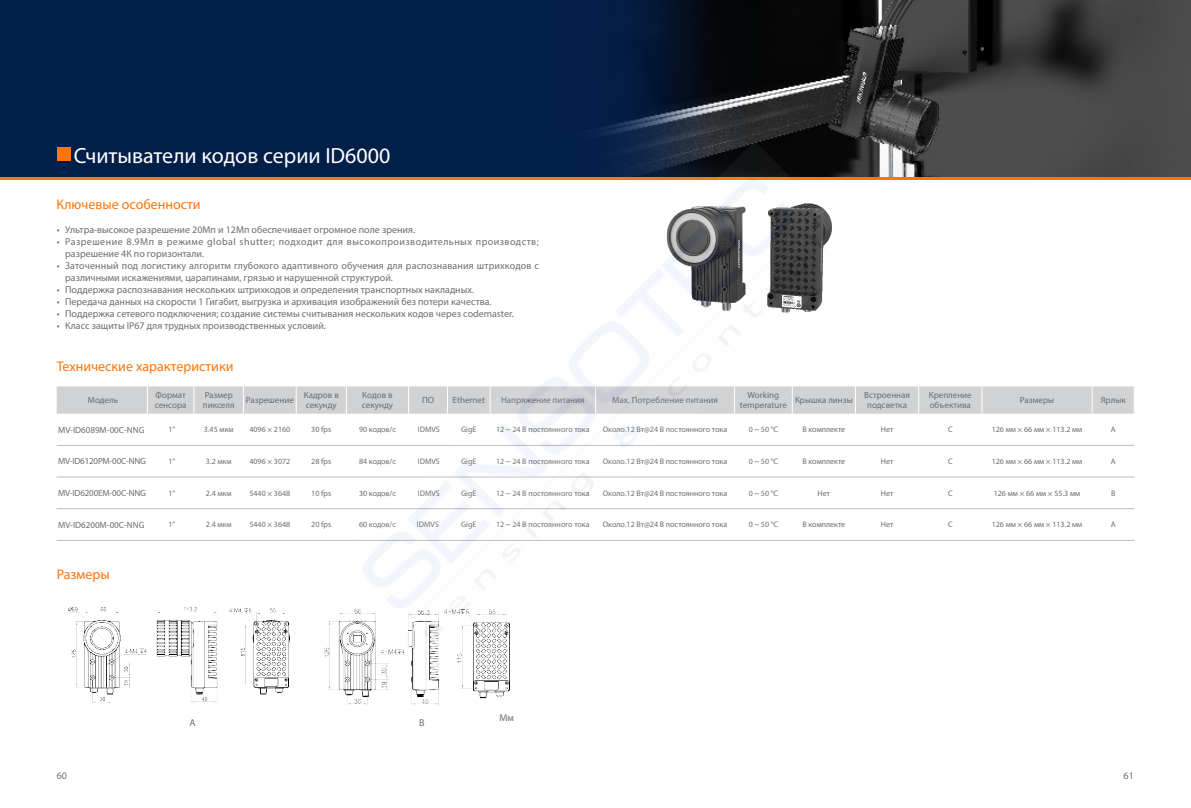
<style>
.page{position:relative;width:1191px;height:808px;background:#fff}
.page>*{position:absolute;margin:0;border:0;box-sizing:border-box;transform-origin:0 0}
.t1{font:22px "Myriad Pro";color:#fff}
.t2{font:14px "Myriad Pro";color:#ff750a}
.t3{font:10px/12px "Myriad Pro";color:#6c6d70}
.t4{font:10px/12px "Myriad Pro";letter-spacing:.045em;color:#6c6d70}
.t5{font:9px/10.8px "Myriad Pro";color:#6c6d70}
.t6{font:9px "Myriad Pro";letter-spacing:-.02em;color:#6c6d70}
.t7{font:8px "Myriad Pro";color:#6c6d70}
</style>
<div class="page">
<hr style="left:57px;top:445px;width:90px;height:1px;background:#bcbdc0">
<hr style="left:147px;top:445px;width:47px;height:1px;background:#bcbdc0">
<hr style="left:194px;top:445px;width:49px;height:1px;background:#bcbdc0">
<hr style="left:243px;top:445px;width:53px;height:1px;background:#bcbdc0">
<hr style="left:296px;top:445px;width:50px;height:1px;background:#bcbdc0">
<hr style="left:855px;top:445px;width:63px;height:1px;background:#bcbdc0">
<hr style="left:918px;top:445px;width:64px;height:1px;background:#bcbdc0">
<hr style="left:982px;top:445px;width:110px;height:1px;background:#bcbdc0">
<hr style="left:1092px;top:445px;width:42px;height:1px;background:#bcbdc0">
<hr style="left:57px;top:477px;width:90px;height:1px;background:#bcbdc0">
<hr style="left:147px;top:477px;width:47px;height:1px;background:#bcbdc0">
<hr style="left:194px;top:477px;width:49px;height:1px;background:#bcbdc0">
<hr style="left:243px;top:477px;width:53px;height:1px;background:#bcbdc0">
<hr style="left:296px;top:477px;width:50px;height:1px;background:#bcbdc0">
<hr style="left:855px;top:477px;width:63px;height:1px;background:#bcbdc0">
<hr style="left:918px;top:477px;width:64px;height:1px;background:#bcbdc0">
<hr style="left:982px;top:477px;width:110px;height:1px;background:#bcbdc0">
<hr style="left:1092px;top:477px;width:42px;height:1px;background:#bcbdc0">
<hr style="left:57px;top:508px;width:90px;height:1px;background:#bcbdc0">
<hr style="left:147px;top:508px;width:47px;height:1px;background:#bcbdc0">
<hr style="left:194px;top:508px;width:49px;height:1px;background:#bcbdc0">
<hr style="left:243px;top:508px;width:53px;height:1px;background:#bcbdc0">
<hr style="left:296px;top:508px;width:50px;height:1px;background:#bcbdc0">
<hr style="left:855px;top:508px;width:63px;height:1px;background:#bcbdc0">
<hr style="left:918px;top:508px;width:64px;height:1px;background:#bcbdc0">
<hr style="left:982px;top:508px;width:110px;height:1px;background:#bcbdc0">
<hr style="left:1092px;top:508px;width:42px;height:1px;background:#bcbdc0">
<hr style="left:57px;top:540px;width:90px;height:1px;background:#bcbdc0">
<hr style="left:147px;top:540px;width:47px;height:1px;background:#bcbdc0">
<hr style="left:194px;top:540px;width:49px;height:1px;background:#bcbdc0">
<hr style="left:243px;top:540px;width:53px;height:1px;background:#bcbdc0">
<hr style="left:296px;top:540px;width:50px;height:1px;background:#bcbdc0">
<hr style="left:855px;top:540px;width:63px;height:1px;background:#bcbdc0">
<hr style="left:918px;top:540px;width:64px;height:1px;background:#bcbdc0">
<hr style="left:982px;top:540px;width:110px;height:1px;background:#bcbdc0">
<hr style="left:1092px;top:540px;width:42px;height:1px;background:#bcbdc0">
<svg style="left:57px;top:386px;width:1077px;height:28px;background:#d3d4d5"></svg>
<div style="left:0;top:0;width:1191px;height:177px;background:#021f4a"></div>
<img style="left:602px;top:0;width:589px;height:177px">
<div style="left:57px;top:147px;width:13px;height:14px;background:#ff750a"></div>
<hr style="left:0;top:177px;width:1191px;height:2px;background:#ff750a">
<img style="left:68px;top:607px;width:222px;height:96px">
<img style="left:324px;top:621px;width:185px;height:85px">
<img style="left:333px;top:141px;width:525px;height:526px">
<h1 class="t1" style="left:74px;top:142px;width:318px">Считыватели кодов серии ID6000</h1>
<h2 class="t2" style="left:56px;top:195px;width:146px">Ключевые особенности</h2>
<p class="t3" style="left:57px;top:224px;width:360px">• Ультра-высокое разрешение 20Мп и 12Мп обеспечивает огромное поле зрения.</p>
<p class="t4" style="left:65px;top:236px;width:475px;text-indent:-9px">• Разрешение 8.9Мп в режиме global shutter; подходит для высокопроизводительных производств; разрешение 4К по горизонтали.</p>
<p class="t3" style="left:65px;top:260px;width:475px;text-indent:-9px">• Заточенный под логистику алгоритм глубокого адаптивного обучения для распознавания штрихкодов с различными искажениями, царапинами, грязью и нарушенной структурой.</p>
<p class="t3" style="left:57px;top:284px;width:419px">• Поддержка распознавания нескольких штрихкодов и определения транспортных накладных.</p>
<p class="t3" style="left:57px;top:296px;width:436px">• Передача данных на скорости 1 Гигабит, выгрузка и архивация изображений без потери качества.</p>
<p class="t3" style="left:57px;top:308px;width:459px">• Поддержка сетевого подключения; создание системы считывания нескольких кодов через codemaster.</p>
<p class="t3" style="left:57px;top:320px;width:271px">• Класс защиты IP67 для трудных производственных условий.</p>
<h2 class="t2" style="left:57px;top:357px;width:178px">Технические характеристики</h2>
<p class="t5" style="left:88px;top:394px;width:32px">Модель</p>
<p class="t5" style="left:155px;top:389px;width:33px">Формат сенсора</p>
<p class="t5" style="left:203px;top:389px;width:33px">Размер пикселя</p>
<p class="t5" style="left:246px;top:394px;width:49px">Разрешение</p>
<p class="t5" style="left:304px;top:389px;width:37px">Кадров в секунду</p>
<p class="t5" style="left:362px;top:389px;width:32px">Кодов в секунду</p>
<p class="t5" style="left:422px;top:394px;width:13px">ПО</p>
<p class="t5" style="left:452px;top:394px;width:34px">Ethernet</p>
<p class="t5" style="left:501px;top:394px;width:85px">Напряжение питания</p>
<p class="t5" style="left:612px;top:394px;width:107px">Max. Потребление питания</p>
<p class="t5" style="left:740px;top:389px;width:49px;text-align:center">Working temperature</p>
<p class="t5" style="left:795px;top:394px;width:59px">Крышка линзы</p>
<p class="t5" style="left:864px;top:389px;width:47px;text-align:center">Встроенная подсветка</p>
<p class="t5" style="left:929px;top:389px;width:44px">Крепление объектива</p>
<p class="t5" style="left:1020px;top:394px;width:36px">Размеры</p>
<p class="t5" style="left:1100px;top:394px;width:26px">Ярлык</p>
<p class="t5" style="left:58px;top:424px;width:88px">MV-ID6089M-00C-NNG</p>
<p class="t7" style="left:168px;top:425px;width:8px">1”</p>
<p class="t7" style="left:204px;top:425px;width:31px">3.45 мкм</p>
<p class="t7" style="left:249px;top:425px;width:42px">4096 × 2160</p>
<p class="t7" style="left:311px;top:425px;width:21px">30 fps</p>
<p class="t7" style="left:359px;top:425px;width:38px">90 кодов/с</p>
<p class="t7" style="left:418px;top:425px;width:24px">IDMVS</p>
<p class="t7" style="left:461px;top:425px;width:17px">GigE</p>
<p class="t7" style="left:496px;top:425px;width:95px">12 ~ 24 В постоянного тока</p>
<p class="t7" style="left:603px;top:425px;width:126px">Около.12 Вт@24 В постоянного тока</p>
<p class="t7" style="left:748px;top:425px;width:31px">0 ~ 50 °C</p>
<p class="t7" style="left:802px;top:425px;width:44px">В комплекте</p>
<p class="t7" style="left:881px;top:425px;width:14px">Нет</p>
<p class="t7" style="left:948px;top:425px;width:6px">C</p>
<p class="t7" style="left:991px;top:425px;width:92px">126 мм × 66 мм × 113.2 мм</p>
<p class="t7" style="left:1110px;top:425px;width:6px">A</p>
<p class="t6" style="left:58px;top:456px;width:89px">MV-ID6120PM-00C-NNG</p>
<p class="t7" style="left:168px;top:456px;width:8px">1”</p>
<p class="t7" style="left:206px;top:456px;width:27px">3.2 мкм</p>
<p class="t7" style="left:249px;top:456px;width:42px">4096 × 3072</p>
<p class="t7" style="left:311px;top:456px;width:21px">28 fps</p>
<p class="t7" style="left:359px;top:456px;width:38px">84 кодов/с</p>
<p class="t7" style="left:418px;top:456px;width:24px">IDMVS</p>
<p class="t7" style="left:461px;top:456px;width:17px">GigE</p>
<p class="t7" style="left:496px;top:456px;width:95px">12 ~ 24 В постоянного тока</p>
<p class="t7" style="left:603px;top:456px;width:126px">Около.12 Вт@24 В постоянного тока</p>
<p class="t7" style="left:748px;top:456px;width:31px">0 ~ 50 °C</p>
<p class="t7" style="left:802px;top:456px;width:44px">В комплекте</p>
<p class="t7" style="left:881px;top:456px;width:14px">Нет</p>
<p class="t7" style="left:948px;top:456px;width:6px">C</p>
<p class="t7" style="left:991px;top:456px;width:92px">126 мм × 66 мм × 113.2 мм</p>
<p class="t7" style="left:1110px;top:456px;width:6px">A</p>
<p class="t6" style="left:58px;top:487px;width:89px">MV-ID6200EM-00C-NNG</p>
<p class="t7" style="left:168px;top:488px;width:8px">1”</p>
<p class="t7" style="left:206px;top:488px;width:27px">2.4 мкм</p>
<p class="t7" style="left:249px;top:488px;width:42px">5440 × 3648</p>
<p class="t7" style="left:311px;top:488px;width:21px">10 fps</p>
<p class="t7" style="left:359px;top:488px;width:38px">30 кодов/с</p>
<p class="t7" style="left:418px;top:488px;width:24px">IDMVS</p>
<p class="t7" style="left:461px;top:488px;width:17px">GigE</p>
<p class="t7" style="left:496px;top:488px;width:95px">12 ~ 24 В постоянного тока</p>
<p class="t7" style="left:603px;top:488px;width:126px">Около.12 Вт@24 В постоянного тока</p>
<p class="t7" style="left:748px;top:488px;width:31px">0 ~ 50 °C</p>
<p class="t7" style="left:817px;top:488px;width:14px">Нет</p>
<p class="t7" style="left:881px;top:488px;width:14px">Нет</p>
<p class="t7" style="left:948px;top:488px;width:6px">C</p>
<p class="t7" style="left:993px;top:488px;width:88px">126 мм × 66 мм × 55.3 мм</p>
<p class="t7" style="left:1111px;top:488px;width:6px">B</p>
<p class="t5" style="left:58px;top:519px;width:88px">MV-ID6200M-00C-NNG</p>
<p class="t7" style="left:168px;top:520px;width:8px">1”</p>
<p class="t7" style="left:206px;top:520px;width:27px">2.4 мкм</p>
<p class="t7" style="left:249px;top:520px;width:42px">5440 × 3648</p>
<p class="t7" style="left:311px;top:520px;width:21px">20 fps</p>
<p class="t7" style="left:359px;top:520px;width:38px">60 кодов/с</p>
<p class="t7" style="left:417px;top:520px;width:24px">IDMVS</p>
<p class="t7" style="left:461px;top:520px;width:17px">GigE</p>
<p class="t7" style="left:496px;top:520px;width:95px">12 ~ 24 В постоянного тока</p>
<p class="t7" style="left:603px;top:520px;width:126px">Около.12 Вт@24 В постоянного тока</p>
<p class="t7" style="left:748px;top:520px;width:31px">0 ~ 50 °C</p>
<p class="t7" style="left:802px;top:520px;width:44px">В комплекте</p>
<p class="t7" style="left:881px;top:520px;width:14px">Нет</p>
<p class="t7" style="left:948px;top:520px;width:6px">C</p>
<p class="t7" style="left:991px;top:520px;width:92px">126 мм × 66 мм × 113.2 мм</p>
<p class="t7" style="left:1110px;top:520px;width:6px">A</p>
<h2 class="t2" style="left:57px;top:566px;width:55px">Размеры</h2>
<p class="t3" style="left:189px;top:716px;width:8px">A</p>
<p class="t3" style="left:419px;top:716px;width:7px">B</p>
<p class="t3" style="left:499px;top:711px;width:16px">Мм</p>
<p class="t3" style="left:57px;top:769px;width:12px">60</p>
<p class="t3" style="left:1123px;top:769px;width:12px">61</p>
</div>
